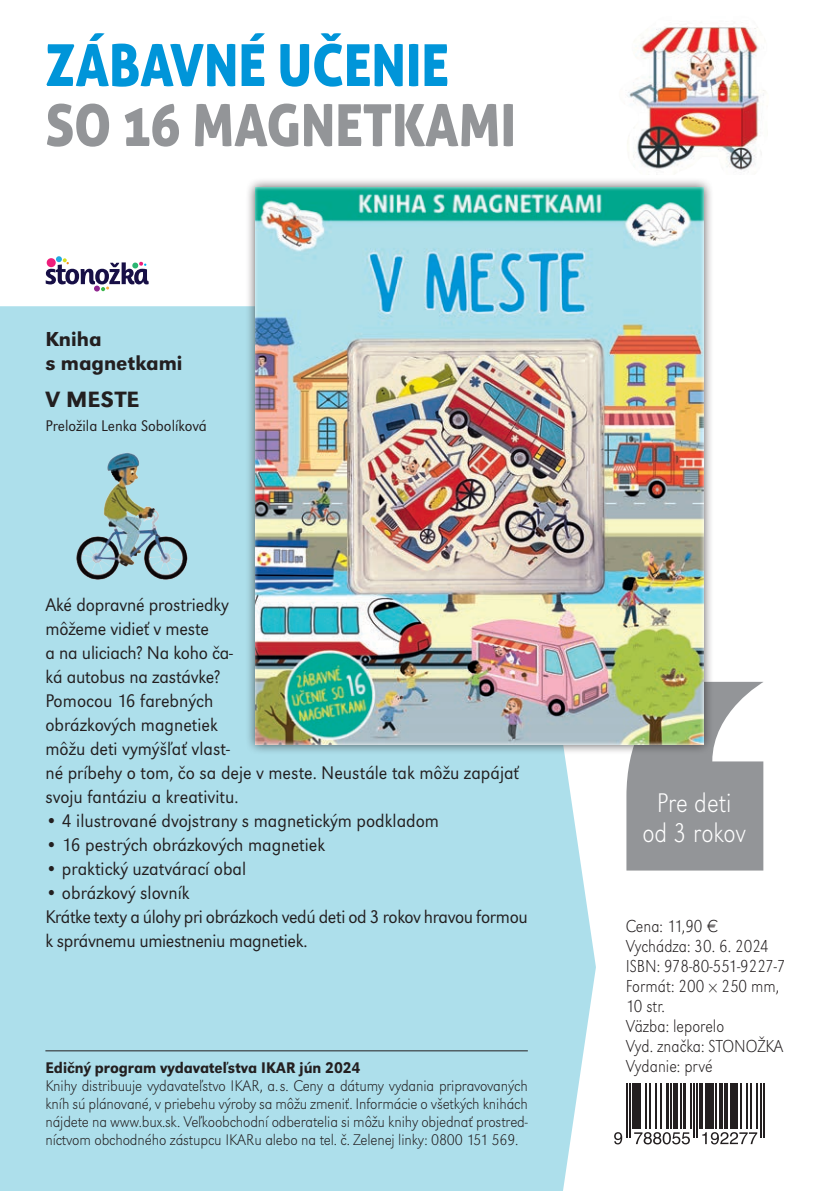
<style>
.page{position:relative;width:840px;height:1191px;background:#fff}
.page>*{position:absolute;margin:0;border:0;box-sizing:border-box;transform-origin:0 0}
.Headline{font:58px/60px "Aller Display";color:#939598;scale:.9 1}
.t1{font:300 expanded 28px/30px "URW Grotesk TOT";color:#fff;text-align:center;scale:.9 1}
.Titul{font:500 23px "URW Grotesk TOT";letter-spacing:.015em;color:#231f20}
.Autor{font:500 21px/24px "URW Grotesk TOT";color:#231f20}
.Text{font:300 19px/24px "URW Grotesk TOT";color:#231f20;scale:.95 1}
.Text-2{font:300 19px/24px "URW Grotesk TOT";letter-spacing:-.02em;color:#231f20;scale:.95 1}
.Data{font:300 expanded 18px "URW Grotesk TOT";color:#231f20;scale:.9 1}
.Text-3{font:300 expanded 16px/18px "URW Grotesk TOT";letter-spacing:-.01em;color:#231f20;text-align:justify;scale:.95 1}
.Text-4{font:500 16px "URW Grotesk TOT";color:#231f20;scale:.95 1}
.Titul-2{font:300 16px "URW Grotesk TOT";color:#231f20;scale:.95 1}
.s1{color:#0095d9}
</style>
<div class="page">
<div style="left:0;top:306px;width:595px;height:885px;background:#addfeb"></div>
<hr style="left:626px;top:1083px;width:1px;height:54px;background:#231f20">
<hr style="left:629px;top:1083px;width:1px;height:54px;background:#231f20">
<div style="left:631px;top:1083px;width:5px;height:45px;background:#231f20"></div>
<hr style="left:637px;top:1083px;width:3px;height:45px;background:#231f20">
<hr style="left:645px;top:1083px;width:1px;height:45px;background:#231f20">
<hr style="left:649px;top:1083px;width:1px;height:45px;background:#231f20">
<hr style="left:655px;top:1083px;width:1px;height:45px;background:#231f20">
<hr style="left:659px;top:1083px;width:2px;height:45px;background:#231f20">
<hr style="left:665px;top:1083px;width:3px;height:45px;background:#231f20">
<hr style="left:669px;top:1083px;width:2px;height:45px;background:#231f20">
<div style="left:672px;top:1083px;width:5px;height:45px;background:#231f20"></div>
<hr style="left:680px;top:1083px;width:1px;height:45px;background:#231f20">
<hr style="left:682px;top:1083px;width:3px;height:45px;background:#231f20">
<hr style="left:690px;top:1083px;width:1px;height:45px;background:#231f20">
<hr style="left:693px;top:1083px;width:1px;height:54px;background:#231f20">
<hr style="left:696px;top:1083px;width:1px;height:54px;background:#231f20">
<hr style="left:699px;top:1083px;width:3px;height:45px;background:#231f20">
<hr style="left:704px;top:1083px;width:3px;height:45px;background:#231f20">
<hr style="left:709px;top:1083px;width:4px;height:45px;background:#231f20">
<hr style="left:715px;top:1083px;width:1px;height:45px;background:#231f20">
<hr style="left:719px;top:1083px;width:3px;height:45px;background:#231f20">
<hr style="left:723px;top:1083px;width:3px;height:45px;background:#231f20">
<hr style="left:729px;top:1083px;width:3px;height:45px;background:#231f20">
<hr style="left:734px;top:1083px;width:3px;height:45px;background:#231f20">
<hr style="left:739px;top:1083px;width:2px;height:45px;background:#231f20">
<hr style="left:745px;top:1083px;width:2px;height:45px;background:#231f20">
<hr style="left:750px;top:1083px;width:1px;height:45px;background:#231f20">
<hr style="left:755px;top:1083px;width:2px;height:45px;background:#231f20">
<hr style="left:760px;top:1083px;width:1px;height:54px;background:#231f20">
<hr style="left:763px;top:1083px;width:1px;height:54px;background:#231f20">
<svg style="left:614px;top:1132px;width:8px;height:12px"></svg>
<svg style="left:634px;top:1132px;width:55px;height:12px"></svg>
<svg style="left:702px;top:1132px;width:54px;height:12px"></svg>
<svg style="left:626px;top:682px;width:137px;height:188px;background:#a2a4a7"></svg>
<div style="left:244px;top:177px;width:469px;height:577px;background:#231f20;opacity:.75"></div>
<img style="left:254px;top:185px;width:452px;height:560px">
<svg style="left:46px;top:256px;width:102px;height:35px"></svg>
<div style="left:47px;top:258px;width:9px;height:9px;background:#ee1e7b;border-radius:50%"></div>
<img style="left:38px;top:449px;width:199px;height:136px">
<img style="left:627px;top:26px;width:138px;height:146px">
<hr style="left:45px;top:1050px;width:482px;height:1px;background:#231f20">
<p class="Headline" style="left:45px;top:34px;width:524px"><span class="s1">ZÁBAVNÉ UČENIE<br></span>SO 16 MAGNETKAMI</p>
<p class="Autor" style="left:45px;top:327px;width:139px">Kniha<br>s magnetkami</p>
<p class="Titul" style="left:46px;top:385px;width:95px">V MESTE</p>
<p class="Titul-2" style="left:45px;top:416px;width:171px">Preložila Lenka Sobolíková</p>
<p class="Text" style="left:45px;top:592px;width:199px">Aké dopravné prostriedky môžeme vidieť v meste<br>a na uliciach? Na koho ča&shy;ká autobus na zastávke?</p>
<p class="Text" style="left:45px;top:688px;width:500px">Pomocou 16 farebných<br>obrázkových magnetiek<br>môžu deti vymýšľať vlast-<br>né príbehy o tom, čo sa deje v meste. Neustále tak môžu zapájať svoju fantáziu a kreativitu.</p>
<p class="Text" style="left:45px;top:808px;width:416px">• 4 ilustrované dvojstrany s magnetickým podkladom</p>
<p class="Text" style="left:45px;top:832px;width:296px">• 16 pestrých obrázkových magnetiek</p>
<p class="Text" style="left:45px;top:856px;width:213px">• praktický uzatvárací obal</p>
<p class="Text" style="left:45px;top:880px;width:153px">• obrázkový slovník</p>
<p class="Text-2" style="left:45px;top:904px;width:509px">Krátke texty a úlohy pri obrázkoch vedú deti od 3 rokov hravou formou k správnemu umiestneniu magnetiek.</p>
<p class="Text-4" style="left:45px;top:1058px;width:333px">Edičný program vydavateľstva IKAR jún 2024</p>
<p class="Text-3" style="left:45px;top:1076px;width:509px">Knihy distribuuje vydavateľstvo IKAR, a.s. Ceny a dátumy vydania pripravovaných kníh sú plánované, v priebehu výroby sa môžu zmeniť. Informácie o všetkých knihách nájdete na www.bux.sk. Veľkoobchodní odberatelia si môžu knihy objednať prostred&shy;níctvom obchodného zástupcu IKARu alebo na tel. č. Zelenej linky: 0800 151 569.</p>
<p class="t1" style="left:642px;top:787px;width:116px">Pre deti od 3 rokov</p>
<p class="Data" style="left:625px;top:915px;width:104px">Cena: 11,90 €</p>
<p class="Data" style="left:625px;top:935px;width:160px">Vychádza: 30. 6. 2024</p>
<p class="Data" style="left:625px;top:955px;width:179px">ISBN: 978-80-551-9227-7</p>
<p class="Data" style="left:625px;top:975px;width:172px">Formát: 200 × 250 mm,</p>
<p class="Data" style="left:625px;top:995px;width:45px">10 str.</p>
<p class="Data" style="left:625px;top:1015px;width:111px">Väzba: leporelo</p>
<p class="Data" style="left:625px;top:1035px;width:177px">Vyd. značka: STONOŽKA</p>
<p class="Data" style="left:625px;top:1055px;width:98px">Vydanie: prvé</p>
</div>
